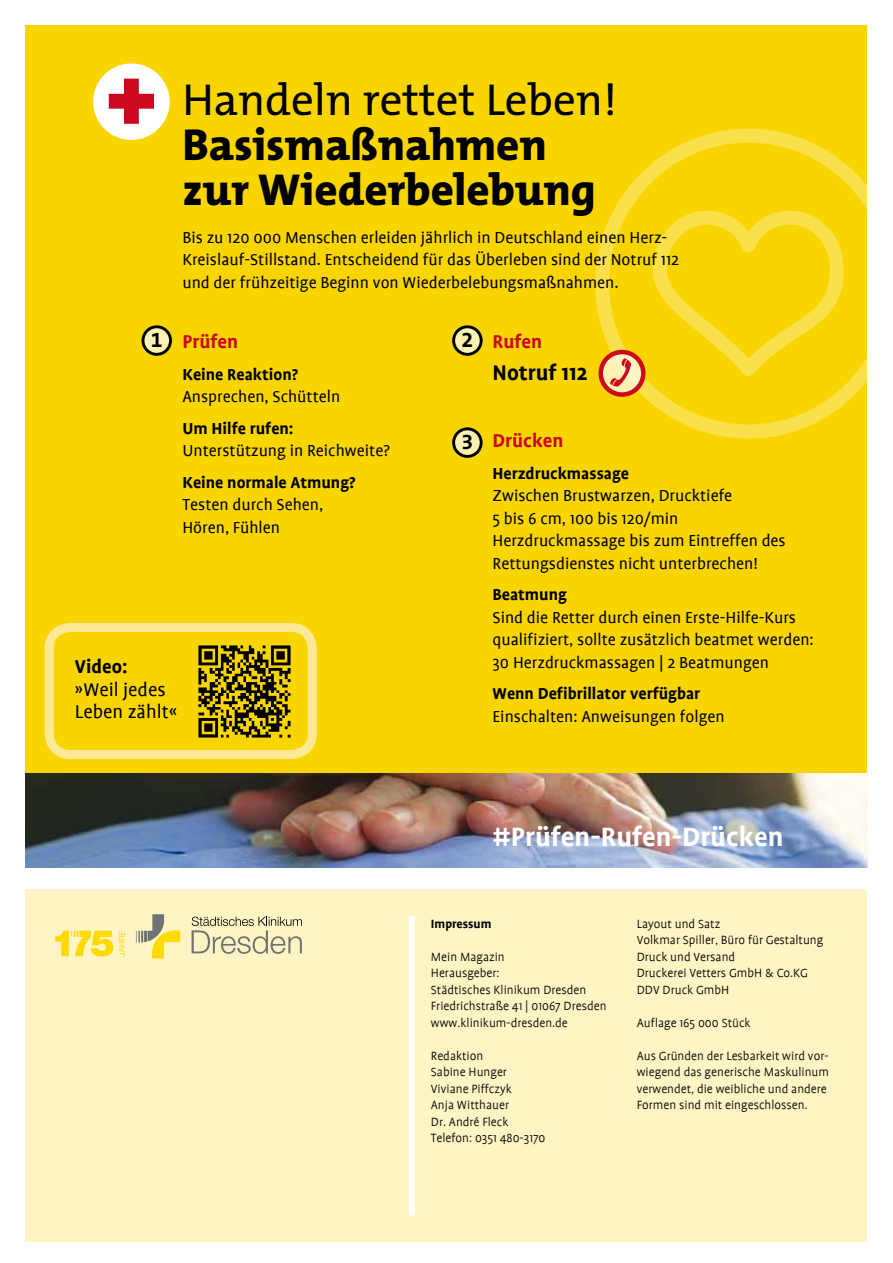
<style>
.page{position:relative;width:893px;height:1263px;background:#fff}
.page>*{position:absolute;margin:0;border:0;box-sizing:border-box;transform-origin:0 0}
.t1{font:800 45px/45px "The Mix B8";color:#000}
.t2{font:45px "The Mix B5 Plain";color:#000}
.t3{font:700 30px "Profile";color:#fff}
.t4{font:700 24px "Profile";color:#000}
.t5{font:700 21.6px "The Mix B7";color:#000}
.t6{font:21px/22.5px "Profile";color:#000}
.t7{font:700 21px "Profile";color:#cd071e}
.t8{font:700 21px "Profile";color:#000}
.t9{font:18px/22.5px "Profile";color:#000}
.t10{font:700 18px "Profile";color:#000}
.t11{font:300 13.5px/16.5px "Profile";color:#000}
.t12{font:700 13.5px "Profile";color:#000}
</style>
<div class="page">
<div style="left:26px;top:889px;width:841px;height:353px;background:#fff4c4"></div>
<div style="left:409px;top:916px;width:6px;height:299px;background:#fff"></div>
<div style="left:26px;top:26px;width:841px;height:841px;background:#f9d500"></div>
<svg style="left:192px;top:916px;width:110px;height:38px"></svg>
<svg style="left:136px;top:914px;width:44px;height:44px"></svg>
<svg style="left:119px;top:931px;width:6px;height:25px"></svg>
<svg style="left:55px;top:931px;width:58px;height:25px"></svg>
<svg style="left:595px;top:129px;width:272px;height:309px"></svg>
<svg style="left:653px;top:211px;width:191px;height:165px"></svg>
<div style="left:93px;top:63px;width:77px;height:77px;background:#fff;border-radius:50%"></div>
<svg style="left:109px;top:79px;width:45px;height:45px"></svg>
<svg style="left:143px;top:327px;width:28px;height:27px"></svg>
<div style="left:142px;top:325px;width:30px;height:31px;border:3px solid #000;border-radius:50%"></div>
<svg style="left:454px;top:327px;width:27px;height:27px"></svg>
<div style="left:452px;top:325px;width:31px;height:31px;border:3px solid #000;border-radius:50%"></div>
<svg style="left:454px;top:429px;width:27px;height:27px"></svg>
<div style="left:452px;top:427px;width:31px;height:31px;border:3px solid #000;border-radius:50%"></div>
<img style="left:198px;top:645px;width:93px;height:93px">
<div style="left:45px;top:623px;width:272px;height:136px;border:9px solid #fde995;border-radius:21px"></div>
<img style="left:26px;top:774px;width:841px;height:93px">
<svg style="left:601px;top:352px;width:42px;height:42px"></svg>
<div style="left:598px;top:350px;width:47px;height:47px;border:4px solid #cd071e;border-radius:50%"></div>
<svg style="left:610px;top:358px;width:21px;height:28px"></svg>
<h1 class="t2" style="left:182px;top:77px;width:436px">Handeln rettet Leben!</h1>
<h1 class="t1" style="left:182px;top:124px;width:415px">Basismaßnahmen zur Wiederbelebung</h1>
<p class="t9" style="left:182px;top:226px;width:498px">Bis zu 120 000 Menschen erleiden jährlich in Deutschland einen Herz-<br>Kreislauf-Stillstand. Entscheidend für das Überleben sind der Notruf 112 und der frühzeitige Beginn von Wiederbelebungsmaßnahmen.</p>
<p class="t5" style="left:151px;top:328px;width:13px">1</p>
<p class="t5" style="left:462px;top:328px;width:13px">2</p>
<p class="t7" style="left:182px;top:330px;width:57px">Prüfen</p>
<p class="t10" style="left:182px;top:364px;width:117px">Keine Reaktion?</p>
<p class="t9" style="left:182px;top:385px;width:159px">Ansprechen, Schütteln</p>
<p class="t10" style="left:182px;top:418px;width:113px">Um Hilfe rufen:</p>
<p class="t9" style="left:182px;top:439px;width:209px">Unterstützung in Reichweite?</p>
<p class="t10" style="left:182px;top:472px;width:175px">Keine normale Atmung?</p>
<p class="t9" style="left:182px;top:493px;width:142px">Testen durch Sehen,<br>Hören, Fühlen</p>
<p class="t5" style="left:462px;top:430px;width:13px">3</p>
<p class="t8" style="left:75px;top:655px;width:54px">Video:</p>
<p class="t6" style="left:75px;top:678px;width:104px">»Weil jedes<br>Leben zählt«</p>
<p class="t7" style="left:493px;top:330px;width:51px">Rufen</p>
<h3 class="t4" style="left:493px;top:359px;width:96px">Notruf 112</h3>
<p class="t7" style="left:493px;top:429px;width:72px">Drücken</p>
<p class="t10" style="left:493px;top:463px;width:138px">Herzdruckmassage</p>
<p class="t9" style="left:493px;top:484px;width:295px">Zwischen Brustwarzen, Drucktiefe<br>5 bis 6 cm, 100 bis 120/min Herzdruckmassage bis zum Eintreffen des Rettungsdienstes nicht unterbrechen!</p>
<p class="t10" style="left:493px;top:585px;width:76px">Beatmung</p>
<p class="t9" style="left:493px;top:606px;width:323px">Sind die Retter durch einen Erste-Hilfe-Kurs qualifiziert, sollte zusätzlich beatmet werden:<br>30 Herzdruckmassagen | 2 Beatmungen</p>
<p class="t10" style="left:493px;top:684px;width:209px">Wenn Defibrillator verfügbar</p>
<p class="t9" style="left:493px;top:705px;width:234px">Einschalten: Anweisungen folgen</p>
<h2 class="t3" style="left:493px;top:821px;width:292px">#Prüfen-Rufen-Drücken</h2>
<p class="t12" style="left:431px;top:916px;width:62px">Impressum</p>
<p class="t11" style="left:431px;top:948px;width:177px">Mein Magazin<br>Herausgeber:<br>Städtisches Klinikum Dresden<br>Friedrichstraße 41 | 01067 Dresden www.klinikum-dresden.de</p>
<p class="t11" style="left:431px;top:1047px;width:116px">Redaktion<br>Sabine Hunger<br>Viviane Piffczyk<br>Anja Witthauer<br>Dr. André Fleck<br>Telefon: 0351 480-3170</p>
<p class="t11" style="left:637px;top:915px;width:188px">Layout und Satz<br>Volkmar Spiller, Büro für Gestaltung<br>Druck und Versand<br>Druckerei Vetters GmbH &amp; Co.KG<br>DDV Druck GmbH</p>
<p class="t11" style="left:637px;top:1014px;width:115px">Auflage 165 000 Stück</p>
<p class="t11" style="left:637px;top:1047px;width:194px">Aus Gründen der Lesbarkeit wird vor&shy;wiegend das generische Maskulinum verwendet, die weibliche und andere Formen sind mit eingeschlossen.</p>
</div>
